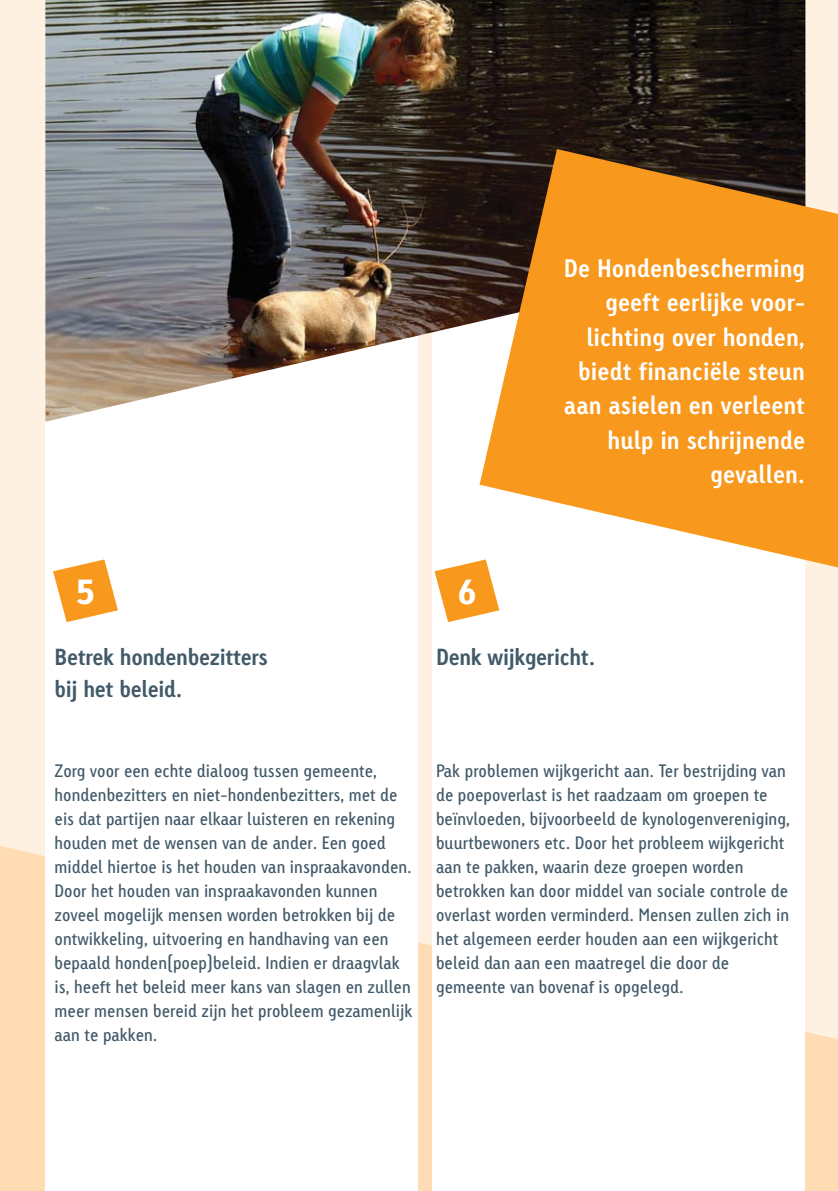
<style>
.page{position:relative;width:838px;height:1191px;background:#fff}
.page>*{position:absolute;margin:0;border:0;box-sizing:border-box;transform-origin:0 0}
.t1{font:33px "Linotype Tetria Black Tab";color:#fff;scale:1.08 1}
.t2{font:700 24px/34.2px "Linotype Tetria";color:#fff;text-align:right}
.t3{font:700 22px/32px "Linotype Tetria";letter-spacing:-.015em;color:#415968}
.t4{font:17px/24px "Linotype Tetria";color:#415968}
</style>
<div class="page">
<div style="left:0;top:1px;width:837px;height:1190px;background:#fff1e2"></div>
<svg style="left:0;top:846px;width:837px;height:345px;fill:#ffdcb4"></svg>
<div style="left:432px;top:2px;width:373px;height:1189px;background:#fff"></div>
<div style="left:45px;top:2px;width:373px;height:1189px;background:#fff"></div>
<img style="left:45px;top:1px;width:760px;height:421px">
<svg style="left:480px;top:149px;width:357px;height:419px;background:#e19739"></svg>
<svg style="left:53px;top:559px;width:65px;height:63px"></svg>
<svg style="left:435px;top:559px;width:64px;height:63px"></svg>
<h1 class="t1" style="left:76px;top:578px;width:19px">5</h1>
<h1 class="t1" style="left:457px;top:578px;width:19px">6</h1>
<h2 class="t2" style="left:564px;top:253px;width:243px">De Hondenbescherming geeft eerlijke voor&shy;lichting over honden, biedt financiële steun aan asielen en verleent hulp in schrijnende gevallen.</h2>
<p class="t3" style="left:55px;top:643px;width:215px">Betrek hondenbezitters bij het beleid.</p>
<p class="t3" style="left:436px;top:643px;width:161px">Denk wijkgericht.</p>
<p class="t4" style="left:55px;top:759px;width:359px">Zorg voor een echte dialoog tussen gemeente, hondenbezitters en niet-hondenbezitters, met de eis dat partijen naar elkaar luisteren en rekening houden met de wensen van de ander. Een goed middel hiertoe is het houden van inspraakavonden.<br>Door het houden van inspraakavonden kunnen zoveel mogelijk mensen worden betrokken bij de ontwikkeling, uitvoering en handhaving van een bepaald honden(poep)beleid. Indien er draagvlak is, heeft het beleid meer kans van slagen en zullen meer mensen bereid zijn het probleem gezamenlijk aan te pakken.</p>
<p class="t4" style="left:436px;top:759px;width:356px">Pak problemen wijkgericht aan. Ter bestrijding van de poepoverlast is het raadzaam om groepen te beïnvloeden, bijvoorbeeld de kynologenvereniging, buurtbewoners etc. Door het probleem wijkgericht aan te pakken, waarin deze groepen worden betrokken kan door middel van sociale controle de overlast worden verminderd. Mensen zullen zich in het algemeen eerder houden aan een wijkgericht beleid dan aan een maatregel die door de gemeente van bovenaf is opgelegd.</p>
</div>
